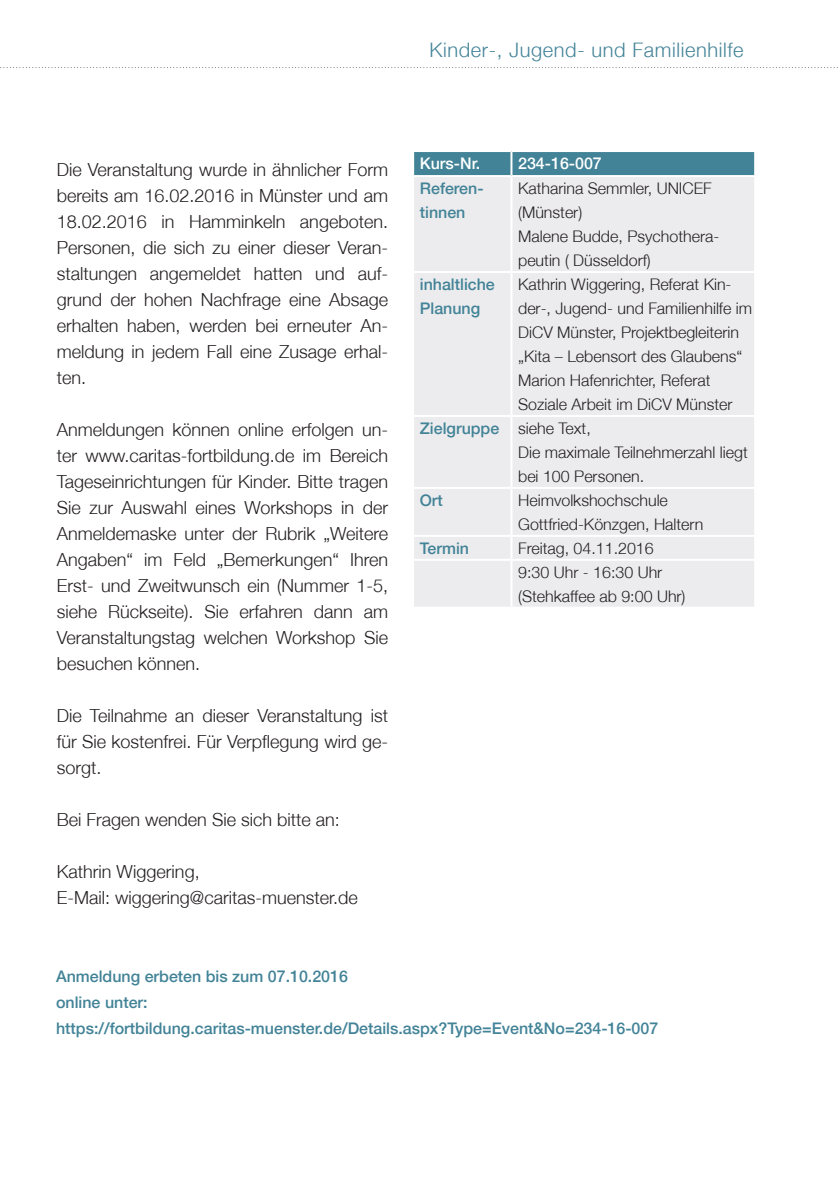
<style>
.page{position:relative;width:840px;height:1191px;background:#fff}
.page>*{position:absolute;margin:0;border:0;box-sizing:border-box;transform-origin:0 0}
.t1{font:300 20px "Helvetica Neue";letter-spacing:.03em;color:#428397}
.Fließtext_copy{font:300 18px/26px "Helvetica Neue";color:#231f20;text-align:justify}
.Tabellentext_rechts{font:300 16px/24px "Helvetica Neue";color:#231f20}
.Zwischenhead{font:500 16px "Helvetica Neue";color:#428397}
.Tabellentext_links{font:500 16px/24px "Helvetica Neue";color:#428397}
.Tabellenheadline{font:500 16px "Helvetica Neue";color:#fff}
</style>
<div class="page">
<svg style="left:0;top:67px;width:838px;height:1px"></svg>
<div style="left:414px;top:152px;width:339px;height:23px;background:#428397"></div>
<div style="left:414px;top:177px;width:339px;height:430px;background:#ececee"></div>
<hr style="left:412px;top:535px;width:99px;height:2px;background:#fff">
<hr style="left:412px;top:559px;width:99px;height:2px;background:#fff">
<hr style="left:510px;top:273px;width:2px;height:142px;background:#fff">
<hr style="left:510px;top:417px;width:2px;height:70px;background:#fff">
<hr style="left:510px;top:489px;width:2px;height:46px;background:#fff">
<hr style="left:510px;top:537px;width:2px;height:22px;background:#fff">
<hr style="left:510px;top:561px;width:2px;height:46px;background:#fff">
<hr style="left:510px;top:177px;width:2px;height:94px;background:#fff">
<hr style="left:511px;top:487px;width:244px;height:2px;background:#fff">
<hr style="left:511px;top:535px;width:244px;height:2px;background:#fff">
<hr style="left:511px;top:559px;width:244px;height:2px;background:#fff">
<hr style="left:412px;top:487px;width:99px;height:2px;background:#fff">
<hr style="left:412px;top:271px;width:99px;height:2px;background:#fff">
<hr style="left:511px;top:271px;width:244px;height:2px;background:#fff">
<hr style="left:412px;top:415px;width:99px;height:2px;background:#fff">
<hr style="left:511px;top:415px;width:244px;height:2px;background:#fff">
<hr style="left:510px;top:152px;width:2px;height:23px;background:#fff">
<p class="t1" style="left:429px;top:37px;width:315px">Kinder-, Jugend- und Familienhilfe</p>
<p class="Fließtext_copy" style="left:57px;top:156px;width:332px">Die Veranstaltung wurde in ähnlicher Form bereits am 16.02.2016 in Münster und am 18.02.2016 in Hamminkeln angeboten.<br>Personen, die sich zu einer dieser Veran&shy;staltungen angemeldet hatten und auf&shy;grund der hohen Nachfrage eine Absage erhalten haben, werden bei erneuter An&shy;meldung in jedem Fall eine Zusage erhal&shy;ten.</p>
<p class="Fließtext_copy" style="left:57px;top:416px;width:332px">Anmeldungen können online erfolgen un&shy;ter www.caritas-fortbildung.de im Bereich Tageseinrichtungen für Kinder. Bitte tragen Sie zur Auswahl eines Workshops in der Anmeldemaske unter der Rubrik „Weitere Angaben“ im Feld „Bemerkungen“ Ihren Erst- und Zweitwunsch ein (Nummer 1-5, siehe Rückseite). Sie erfahren dann am Veranstaltungstag welchen Workshop Sie besuchen können.</p>
<p class="Fließtext_copy" style="left:57px;top:702px;width:332px">Die Teilnahme an dieser Veranstaltung ist für Sie kostenfrei. Für Verpflegung wird ge&shy;sorgt.</p>
<p class="Fließtext_copy" style="left:57px;top:806px;width:284px">Bei Fragen wenden Sie sich bitte an:</p>
<p class="Fließtext_copy" style="left:57px;top:858px;width:144px">Kathrin Wiggering,</p>
<p class="Fließtext_copy" style="left:57px;top:884px;width:302px">E-Mail: wiggering@caritas-muenster.de</p>
<p class="Tabellenheadline" style="left:419px;top:154px;width:62px">Kurs-Nr.</p>
<p class="Tabellenheadline" style="left:518px;top:154px;width:85px">234-16-007</p>
<p class="Tabellentext_links" style="left:419px;top:176px;width:65px">Referen&shy;tinnen</p>
<p class="Tabellentext_rechts" style="left:518px;top:176px;width:202px">Katharina Semmler, UNICEF (Münster)<br>Malene Budde, Psychothera-</p>
<p class="Tabellentext_rechts" style="left:518px;top:248px;width:134px">peutin ( Düsseldorf)</p>
<p class="Tabellentext_links" style="left:419px;top:272px;width:76px">inhaltliche<br>Planung</p>
<p class="Tabellentext_rechts" style="left:518px;top:272px;width:235px">Kathrin Wiggering, Referat Kin&shy;der-, Jugend- und Familienhilfe im DiCV Münster, Projektbegleiterin „Kita – Lebensort des Glaubens“</p>
<p class="Tabellentext_rechts" style="left:518px;top:368px;width:194px">Marion Hafenrichter, Referat</p>
<p class="Tabellentext_rechts" style="left:518px;top:392px;width:216px">Soziale Arbeit im DiCV Münster</p>
<p class="Tabellentext_links" style="left:419px;top:416px;width:81px">Zielgruppe</p>
<p class="Tabellentext_rechts" style="left:518px;top:416px;width:74px">siehe Text,</p>
<p class="Tabellentext_rechts" style="left:518px;top:440px;width:231px">Die maximale Teilnehmerzahl liegt bei 100 Personen.</p>
<p class="Tabellentext_links" style="left:419px;top:488px;width:25px">Ort</p>
<p class="Tabellentext_rechts" style="left:518px;top:488px;width:151px">Heimvolkshochschule</p>
<p class="Tabellentext_rechts" style="left:518px;top:512px;width:187px">Gottfried-Könzgen, Haltern</p>
<p class="Tabellentext_links" style="left:419px;top:536px;width:51px">Termin</p>
<p class="Tabellentext_rechts" style="left:518px;top:536px;width:137px">Freitag, 04.11.2016</p>
<p class="Tabellentext_rechts" style="left:518px;top:560px;width:146px">9:30 Uhr - 16:30 Uhr</p>
<p class="Tabellentext_rechts" style="left:518px;top:584px;width:169px">(Stehkaffee ab 9:00 Uhr)</p>
<p class="Zwischenhead" style="left:56px;top:967px;width:293px">Anmeldung erbeten bis zum 07.10.2016</p>
<p class="Zwischenhead" style="left:56px;top:993px;width:93px">online unter:</p>
<p class="Zwischenhead" style="left:56px;top:1019px;width:603px">https://fortbildung.caritas-muenster.de/Details.aspx?Type=Event&amp;No=234-16-007</p>
</div>
